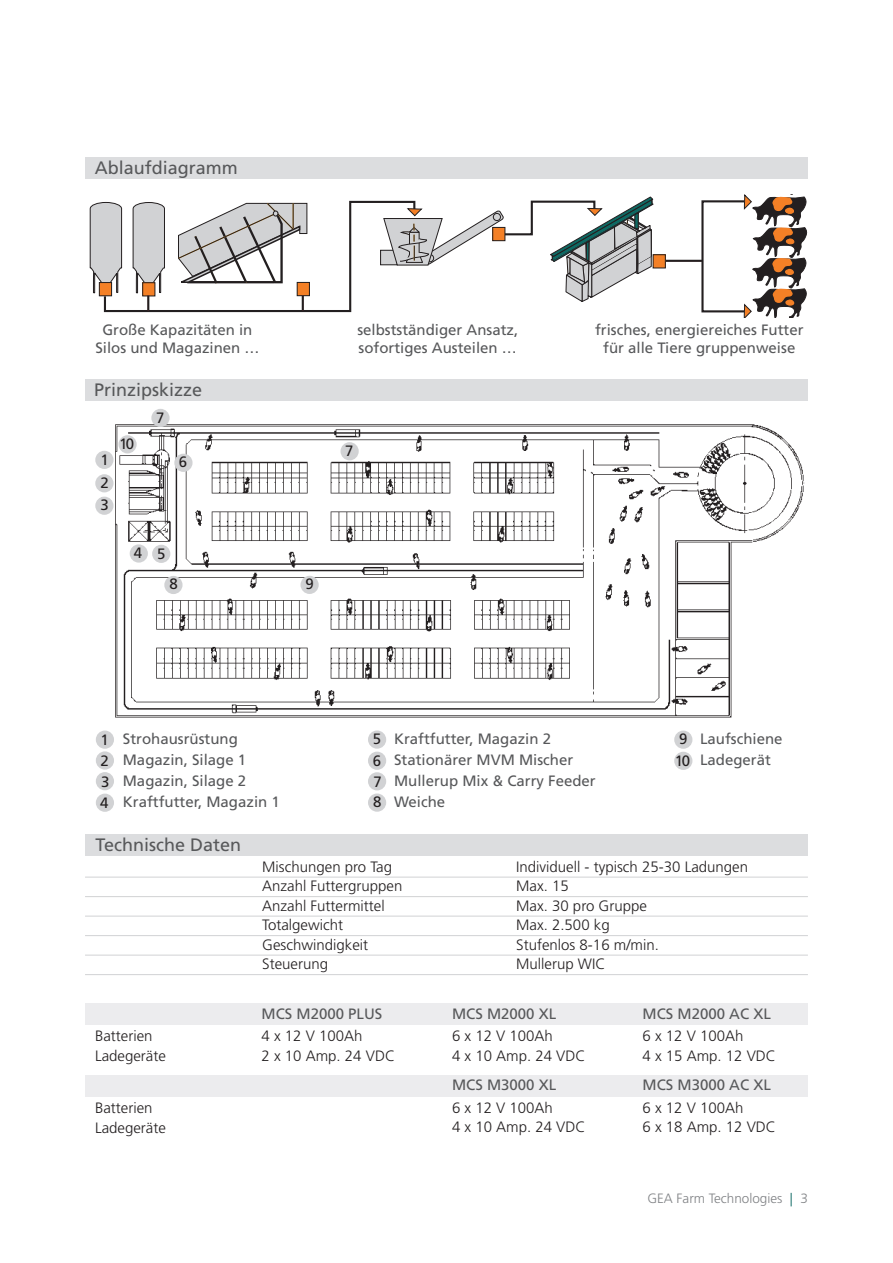
<style>
.page{position:relative;width:893px;height:1263px;background:#fff}
.page>*{position:absolute;margin:0;border:0;box-sizing:border-box;transform-origin:0 0}
.t1{font:18px "Frutiger LT Com";color:#57585a}
.t2{font:15px/21px "Frutiger LT Com";color:#57585a}
.t3{font:300 15px/19.5px "Frutiger LT Com";color:#231f20}
.t4{font:15px/21px "Frutiger LT Com";color:#231f20;text-align:justify}
.t5{font:300 13.5px "Frutiger LT Com";color:#808285}
.t6{font:13.2px/21.8px "Franklin Gothic";color:#231f20}
.s1{color:#0e6963}
</style>
<div class="page">
<div style="left:85px;top:1003px;width:723px;height:21px;background:#ececee"></div>
<div style="left:85px;top:1075px;width:723px;height:22px;background:#ececee"></div>
<div style="left:85px;top:157px;width:723px;height:22px;background:#dcdddf"></div>
<div style="left:85px;top:834px;width:723px;height:21px;background:#dcdddf"></div>
<hr style="left:665px;top:260px;width:37px;height:2px;background:#231f20">
<div style="left:701px;top:200px;width:44px;height:112px;border:2px solid #231f20"></div>
<svg style="left:90px;top:196px;width:564px;height:117px"></svg>
<div style="left:653px;top:255px;width:12px;height:13px;background:#f48026"></div>
<div style="left:653px;top:254px;width:13px;height:14px;border:1px solid #231f20"></div>
<svg style="left:744px;top:195px;width:63px;height:123px"></svg>
<div style="left:85px;top:379px;width:723px;height:21px;background:#dcdddf"></div>
<img style="left:100px;top:424px;width:705px;height:294px">
<div style="left:130px;top:544px;width:18px;height:19px;background:#d1d2d4;border-radius:50%"></div>
<div style="left:152px;top:545px;width:18px;height:18px;background:#d1d2d4;border-radius:50%"></div>
<div style="left:300px;top:576px;width:19px;height:18px;background:#d1d2d4;border-radius:50%"></div>
<div style="left:164px;top:576px;width:19px;height:18px;background:#d1d2d4;border-radius:50%"></div>
<div style="left:95px;top:451px;width:18px;height:18px;background:#d1d2d4;border-radius:50%"></div>
<div style="left:95px;top:474px;width:18px;height:18px;background:#d1d2d4;border-radius:50%"></div>
<div style="left:95px;top:497px;width:18px;height:18px;background:#d1d2d4;border-radius:50%"></div>
<div style="left:174px;top:454px;width:19px;height:18px;background:#d1d2d4;border-radius:50%"></div>
<div style="left:340px;top:442px;width:19px;height:18px;background:#d1d2d4;border-radius:50%"></div>
<div style="left:151px;top:409px;width:19px;height:18px;background:#d1d2d4;border-radius:50%"></div>
<div style="left:118px;top:435px;width:19px;height:18px;background:#d1d2d4;border-radius:50%"></div>
<div style="left:96px;top:730px;width:18px;height:19px;background:#d1d2d4;border-radius:50%"></div>
<div style="left:96px;top:751px;width:18px;height:19px;background:#d1d2d4;border-radius:50%"></div>
<div style="left:96px;top:772px;width:18px;height:18px;background:#d1d2d4;border-radius:50%"></div>
<div style="left:96px;top:794px;width:18px;height:18px;background:#d1d2d4;border-radius:50%"></div>
<div style="left:368px;top:730px;width:18px;height:19px;background:#d1d2d4;border-radius:50%"></div>
<div style="left:368px;top:752px;width:18px;height:18px;background:#d1d2d4;border-radius:50%"></div>
<div style="left:368px;top:772px;width:18px;height:18px;background:#d1d2d4;border-radius:50%"></div>
<div style="left:368px;top:793px;width:18px;height:19px;background:#d1d2d4;border-radius:50%"></div>
<div style="left:674px;top:730px;width:18px;height:19px;background:#d1d2d4;border-radius:50%"></div>
<div style="left:674px;top:752px;width:18px;height:18px;background:#d1d2d4;border-radius:50%"></div>
<hr style="left:85px;top:877px;width:723px;height:1px;background:#d1d2d4">
<hr style="left:85px;top:896px;width:723px;height:1px;background:#d1d2d4">
<hr style="left:85px;top:916px;width:723px;height:1px;background:#d1d2d4">
<hr style="left:85px;top:935px;width:723px;height:1px;background:#d1d2d4">
<hr style="left:85px;top:955px;width:723px;height:1px;background:#d1d2d4">
<hr style="left:85px;top:974px;width:723px;height:1px;background:#d1d2d4">
<p class="t1" style="left:95px;top:157px;width:145px">Ablaufdiagramm</p>
<p class="t2" style="left:95px;top:320px;width:166px;line-height:18px;text-align:center">Große Kapazitäten in<br>Silos und Magazinen …</p>
<p class="t2" style="left:357px;top:320px;width:162px;line-height:18px">selbstständiger Ansatz, sofortiges Austeilen …</p>
<p class="t2" style="left:595px;top:320px;width:210px;line-height:18px;text-align:center">frisches, energiereiches Futter für alle Tiere gruppenweise</p>
<p class="t1" style="left:94px;top:379px;width:110px">Prinzipskizze</p>
<p class="t6" style="left:120px;top:433px;width:15px">10</p>
<p class="t4" style="left:119px;top:433px;width:17px">10</p>
<p class="t4" style="left:156px;top:407px;width:10px">7</p>
<p class="t6" style="left:156px;top:409px;width:8px">7</p>
<p class="t4" style="left:100px;top:448px;width:10px;line-height:22.8px">1<br>2<br>3</p>
<p class="t4" style="left:179px;top:452px;width:10px">6</p>
<p class="t6" style="left:177px;top:451px;width:8px">6</p>
<p class="t6" style="left:100px;top:451px;width:8px">1<br>2</p>
<p class="t6" style="left:100px;top:492px;width:8px">3</p>
<p class="t6" style="left:134px;top:542px;width:8px">4</p>
<p class="t6" style="left:158px;top:542px;width:8px">5</p>
<p class="t4" style="left:134px;top:543px;width:33px">4 5</p>
<p class="t4" style="left:169px;top:574px;width:10px">8</p>
<p class="t4" style="left:305px;top:574px;width:10px">9</p>
<p class="t6" style="left:169px;top:574px;width:8px">8</p>
<p class="t6" style="left:307px;top:573px;width:8px">9</p>
<p class="t4" style="left:345px;top:440px;width:10px">7</p>
<p class="t6" style="left:343px;top:441px;width:8px">7</p>
<p class="t2" style="left:123px;top:728px;width:159px">Strohausrüstung<br>Magazin, Silage 1<br>Magazin, Silage 2<br>Kraftfutter, Magazin 1</p>
<p class="t2" style="left:394px;top:728px;width:203px">Kraftfutter, Magazin 2<br>Stationärer MVM Mischer<br>Mullerup Mix &amp; Carry Feeder<br>Weiche</p>
<p class="t2" style="left:700px;top:728px;width:84px">Laufschiene<br>Ladegerät</p>
<p class="t4" style="left:100px;top:729px;width:11px">1<br>2<br>3<br>4</p>
<p class="t4" style="left:373px;top:729px;width:11px">5<br>6<br>7<br>8</p>
<p class="t4" style="left:675px;top:728px;width:17px">9<br>10</p>
<p class="t1" style="left:96px;top:834px;width:147px">Technische Daten</p>
<p class="t3" style="left:95px;top:1026px;width:72px">Batterien<br>Ladegeräte</p>
<p class="t3" style="left:95px;top:1098px;width:72px">Batterien<br>Ladegeräte</p>
<p class="t3" style="left:262px;top:857px;width:142px">Mischungen pro Tag<br>Anzahl Futtergruppen<br>Anzahl Futtermittel<br>Totalgewicht<br>Geschwindigkeit<br>Steuerung</p>
<p class="t3" style="left:516px;top:857px;width:233px">Individuell - typisch 25-30 Ladungen<br>Max. 15<br>Max. 30 pro Gruppe<br>Max. 2.500 kg<br>Stufenlos 8-16 m/min.<br>Mullerup WIC</p>
<p class="t2" style="left:262px;top:1003px;width:122px">MCS M2000 PLUS</p>
<p class="t3" style="left:262px;top:1026px;width:135px">4 x 12 V 100Ah<br>2 x 10 Amp. 24 VDC</p>
<p class="t2" style="left:452px;top:1003px;width:106px">MCS M2000 XL</p>
<p class="t2" style="left:642px;top:1003px;width:130px">MCS M2000 AC XL</p>
<p class="t3" style="left:452px;top:1026px;width:135px">6 x 12 V 100Ah<br>4 x 10 Amp. 24 VDC</p>
<p class="t3" style="left:643px;top:1026px;width:135px">6 x 12 V 100Ah<br>4 x 15 Amp. 12 VDC</p>
<p class="t3" style="left:642px;top:1098px;width:135px">6 x 12 V 100Ah<br>6 x 18 Amp. 12 VDC</p>
<p class="t2" style="left:452px;top:1074px;width:106px">MCS M3000 XL</p>
<p class="t2" style="left:642px;top:1074px;width:130px">MCS M3000 AC XL</p>
<p class="t3" style="left:452px;top:1098px;width:135px">6 x 12 V 100Ah<br>4 x 10 Amp. 24 VDC</p>
<p class="t5" style="left:647px;top:1190px;width:162px">GEA Farm Technologies <span class="s1">|</span> 3</p>
</div>
